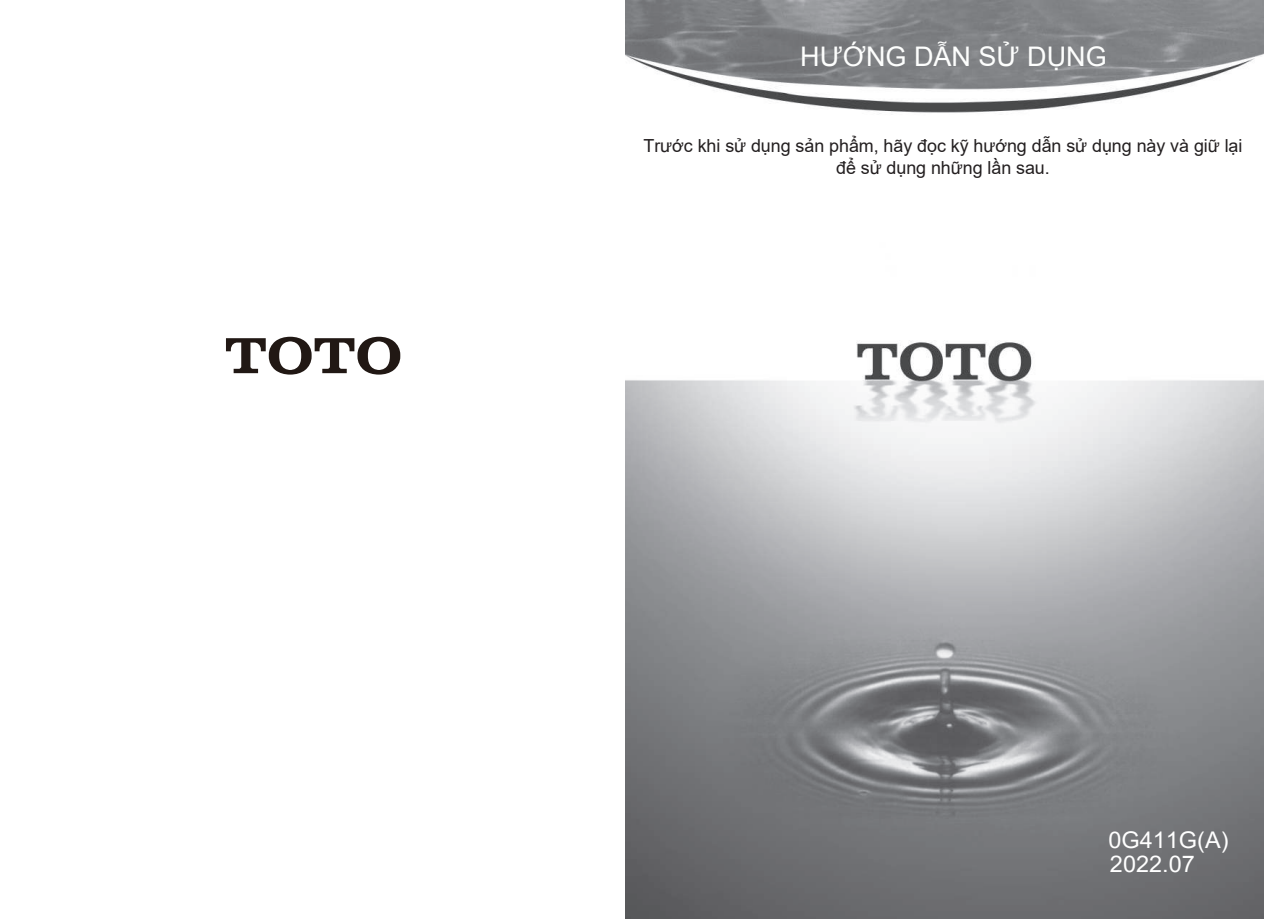
<style>
.page{position:relative;width:1264px;height:919px;background:#fff}
.page>*{position:absolute;margin:0;border:0;box-sizing:border-box;transform-origin:0 0}
.t1{font:27px "Arial";color:#fdfefd}
.t2{font:22.95px/24.6px "Arial";color:#fff}
.t3{font:18px/21.6px "Arial";letter-spacing:-.005em;color:#231f20;text-align:center}
.s1{font-style:inherit}
</style>
<div class="page">
<svg style="left:226px;top:337px;width:174px;height:37px"></svg>
<img style="left:625px;top:0;width:638px;height:918px">
<h1 class="t1" style="left:800px;top:38px;width:308px">HƯỚNG DẪN SỬ DỤNG</h1>
<p class="t3" style="left:643px;top:135px;width:600px">Trước khi sử dụng sản phẩm, hãy đọc kỹ hướng dẫn sử dụng này và giữ lại để sử dụng những lần sau.</p>
<p class="t2" style="left:1108px;top:827px;width:121px">0G411<span class="s1">G(A)<br></span>2022.0<span class="s1">7</span></p>
</div>
